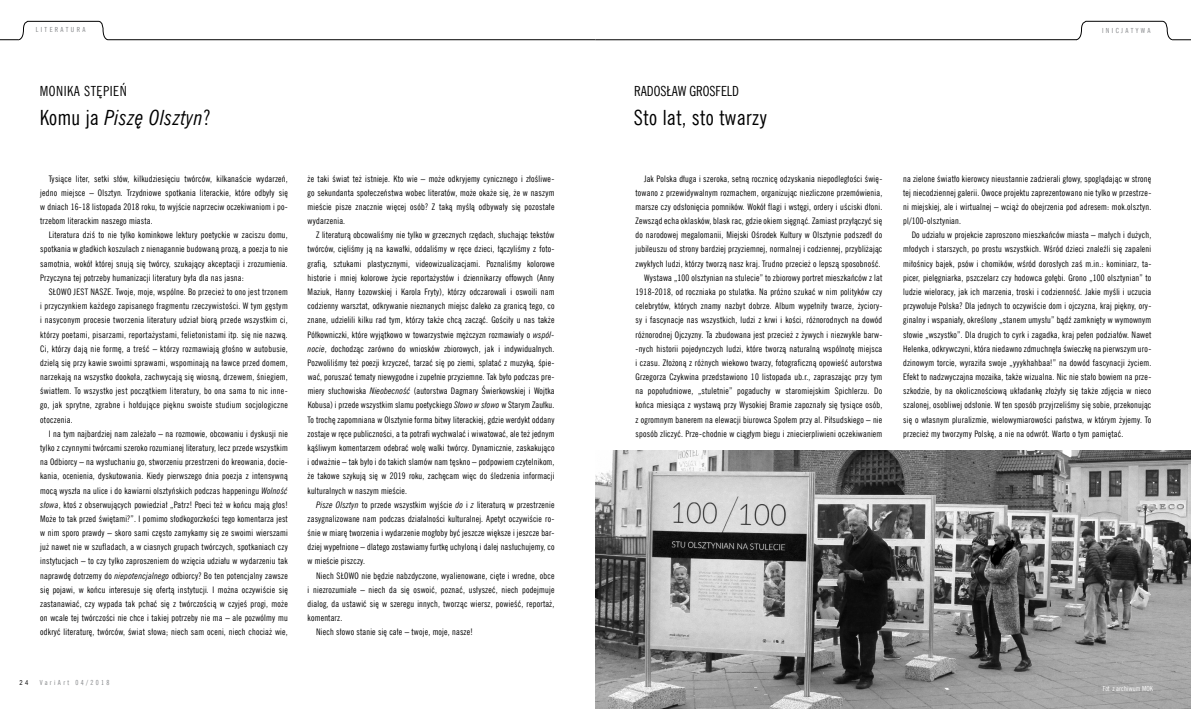
<style>
.page{position:relative;width:1191px;height:709px;background:#fff}
.page>*{position:absolute;margin:0;border:0;box-sizing:border-box;transform-origin:0 0}
.t1{font:21px "News Goth Cn EU Italic";letter-spacing:.025em;color:#000}
.t2{font:21px "News Goth Cn EU Normal";letter-spacing:.025em;color:#000}
.t3{font:14px "News Goth Cn EU Normal";color:#000}
.t4{font:14px "News Goth Cn EU Normal";letter-spacing:.04em;color:#000}
.t5{font:9px/14.2px "News Goth Cn EU Normal";letter-spacing:.025em;color:#000;text-align:justify}
.t6{font:7px "News Goth Cn EU Normal";letter-spacing:.34em;color:#808285}
.t7{font:7px "News Goth Cn EU Normal";letter-spacing:.03em;color:#fff}
.t8{font:7px "Liberation Sans Narrow";color:#000}
.s1{font-family:"News Goth Cn EU Normal"}
.s2{font-family:"News Goth Cn EU Italic"}
</style>
<div class="page">
<hr style="left:595px;top:40px;width:481px;height:1px;background:#000">
<svg style="left:1076px;top:21px;width:115px;height:20px"></svg>
<svg style="left:0;top:21px;width:108px;height:20px"></svg>
<hr style="left:108px;top:40px;width:487px;height:1px;background:#000">
<img style="left:595px;top:450px;width:596px;height:259px">
<p class="t6" style="left:36px;top:26px;width:51px">LITERATURA</p>
<h2 class="t4" style="left:40px;top:83px;width:89px">MONIKA STĘPIEŃ</h2>
<h2 class="t3" style="left:634px;top:83px;width:106px">RADOSŁAW GROSFELD</h2>
<h1 class="t1" style="left:40px;top:105px;width:172px"><span class="s1">Komu ja</span> Piszę Olsztyn<span class="s1">?</span></h1>
<h1 class="t2" style="left:634px;top:105px;width:135px">Sto lat, sto twarzy</h1>
<p class="t6" style="left:1102px;top:26px;width:50px">INICJATYWA</p>
<p class="t5" style="left:40px;top:171px;width:249px;text-indent:9px">Tysiące liter, setki słów, kilkudziesięciu twórców, kilkanaście wydarzeń, jedno miejsce – Olsztyn. Trzydniowe spotkania literackie, które odbyły się w dniach 16-18 listopada 2018 roku, to wyjście naprzeciw oczekiwaniom i po&shy;trzebom literackim naszego miasta.</p>
<p class="t5" style="left:40px;top:228px;width:249px;text-indent:9px">Literatura dziś to nie tylko kominkowe lektury poetyckie w zaciszu domu, spotkania w gładkich koszulach z nienagannie budowaną prozą, a poezja to nie samotnia, wokół której snują się twórcy, szukający akceptacji i zrozumienia.<br>Przyczyna tej potrzeby humanizacji literatury była dla nas jasna:</p>
<p class="t5" style="left:40px;top:285px;width:249px;text-indent:9px">SŁOWO JEST NASZE. Twoje, moje, wspólne. Bo przecież to ono jest trzonem i przyczynkiem każdego zapisanego fragmentu rzeczywistości. W tym gęstym i nasyconym procesie tworzenia literatury udział biorą przede wszystkim ci, którzy poetami, pisarzami, reportażystami, felietonistami itp. się nie nazwą.<br>Ci, którzy dają nie formę, a treść – którzy rozmawiają głośno w autobusie, dzielą się przy kawie swoimi sprawami, wspominają na ławce przed domem, narzekają na wszystko dookoła, zachwycają się wiosną, drzewem, śniegiem, światłem. To wszystko jest początkiem literatury, bo ona sama to nic inne&shy;go, jak sprytne, zgrabne i hołdujące pięknu swoiste studium socjologiczne otoczenia.</p>
<p class="t5" style="left:40px;top:426px;width:249px;text-indent:9px">I na tym najbardziej nam zależało – na rozmowie, obcowaniu i dyskusji nie tylko z czynnymi twórcami szeroko rozumianej literatury, lecz przede wszystkim na Odbiorcy – na wysłuchaniu go, stworzeniu przestrzeni do kreowania, docie&shy;kania, ocenienia, dyskutowania. Kiedy pierwszego dnia poezja z intensywną mocą wyszła na ulice i do kawiarni olsztyńskich podczas happeningu <span class="s2">Wolność słowa</span>, ktoś z obserwujących powiedział „Patrz! Poeci też w końcu mają głos!<br>Może to tak przed świętami?”. I pomimo słodkogorzkości tego komentarza jest w nim sporo prawdy – skoro sami często zamykamy się ze swoimi wierszami już nawet nie w szufladach, a w ciasnych grupach twórczych, spotkaniach czy instytucjach – to czy tylko zaproszeniem do wzięcia udziału w wydarzeniu tak naprawdę dotrzemy do <span class="s2">niepotencjalnego</span> odbiorcy? Bo ten potencjalny zawsze się pojawi, w końcu interesuje się ofertą instytucji. I można oczywiście się zastanawiać, czy wypada tak pchać się z twórczością w czyjeś progi, może on wcale tej twórczości nie chce i takiej potrzeby nie ma – ale pozwólmy mu odkryć literaturę, twórców, świat słowa; niech sam oceni, niech chociaż wie,</p>
<p class="t8" style="left:20px;top:678px;width:10px">2 4</p>
<p class="t6" style="left:40px;top:678px;width:71px">VariArt 04/2018</p>
<p class="t5" style="left:308px;top:171px;width:248px">że taki świat też istnieje. Kto wie – może odkryjemy cynicznego i złośliwe&shy;go sekundanta społeczeństwa wobec literatów, może okaże się, że w naszym mieście pisze znacznie więcej osób? Z taką myślą odbywały się pozostałe wydarzenia.</p>
<p class="t5" style="left:308px;top:228px;width:248px;text-indent:9px">Z literaturą obcowaliśmy nie tylko w grzecznych rzędach, słuchając tekstów twórców, cięliśmy ją na kawałki, oddaliśmy w ręce dzieci, łączyliśmy z foto&shy;grafią, sztukami plastycznymi, videowizualizacjami. Poznaliśmy kolorowe historie i mniej kolorowe życie reportażystów i dziennikarzy offowych (Anny Maziuk, Hanny Łozowskiej i Karola Fryty), którzy odczarowali i oswoili nam codzienny warsztat, odkrywanie nieznanych miejsc daleko za granicą tego, co znane, udzielili kilku rad tym, którzy także chcą zacząć. Gościły u nas także Półkowniczki, które wyjątkowo w towarzystwie mężczyzn rozmawiały o <span class="s2">wspól&shy;nocie</span>, dochodząc zarówno do wniosków zbiorowych, jak i indywidualnych.<br>Pozwoliliśmy też poezji krzyczeć, tarzać się po ziemi, splatać z muzyką, śpie&shy;wać, poruszać tematy niewygodne i zupełnie przyziemne. Tak było podczas pre&shy;miery słuchowiska <span class="s2">Nieobecność</span> (autorstwa Dagmary Świerkowskiej i Wojtka Kobusa) i przede wszystkim slamu poetyckiego <span class="s2">Słowo w słowo</span> w Starym Zaułku.<br>To trochę zapomniana w Olsztynie forma bitwy literackiej, gdzie werdykt oddany zostaje w ręce publiczności, a ta potrafi wychwalać i wiwatować, ale też jednym kąśliwym komentarzem odebrać wolę walki twórcy. Dynamicznie, zaskakująco i odważnie – tak było i do takich slamów nam tęskno – podpowiem czytelnikom, że takowe szykują się w 2019 roku, zachęcam więc do śledzenia informacji kulturalnych w naszym mieście.</p>
<p class="t5" style="left:308px;top:497px;width:248px;text-indent:9px"><span class="s2">Pisze Olsztyn</span> to przede wszystkim wyjście <span class="s2">do</span> i <span class="s2">z</span> literaturą w przestrzenie zasygnalizowane nam podczas działalności kulturalnej. Apetyt oczywiście ro&shy;śnie w miarę tworzenia i wydarzenie mogłoby być jeszcze większe i jeszcze bar&shy;dziej wypełnione – dlatego zostawiamy furtkę uchyloną i dalej nasłuchujemy, co w mieście piszczy.</p>
<p class="t5" style="left:316px;top:568px;width:240px">Niech SŁOWO nie będzie nabzdyczone, wyalienowane, cięte i wredne, obce</p>
<p class="t5" style="left:308px;top:582px;width:248px">i niezrozumiałe – niech da się oswoić, poznać, usłyszeć, niech podejmuje</p>
<p class="t5" style="left:308px;top:597px;width:248px">dialog, da ustawić się w szeregu innych, tworząc wiersz, powieść, reportaż,</p>
<p class="t5" style="left:308px;top:611px;width:36px">komentarz.</p>
<p class="t5" style="left:316px;top:625px;width:158px">Niech słowo stanie się całe – twoje, moje, nasze!</p>
<p class="t5" style="left:635px;top:171px;width:248px;text-align:right">Jak Polska długa i szeroka, setną rocznicę odzyskania niepodległości świę&shy;towano z przewidywalnym rozmachem, organizując niezliczone przemówienia, marsze czy odsłonięcia pomników. Wokół flagi i wstęgi, ordery i uściski dłoni.<br>Zewsząd echa oklasków, blask rac, gdzie okiem sięgnąć. Zamiast przyłączyć się do narodowej megalomanii, Miejski Ośrodek Kultury w Olsztynie podszedł do jubileuszu od strony bardziej przyziemnej, normalnej i codziennej, przybliżając zwykłych ludzi, którzy tworzą nasz kraj. Trudno przecież o lepszą sposobność.<br>Wystawa „100 olsztynian na stulecie” to zbiorowy portret mieszkańców z lat 1918-2018, od roczniaka po stulatka. Na próżno szukać w nim polityków czy celebrytów, których znamy nazbyt dobrze. Album wypełniły twarze, życiory&shy;sy i fascynacje nas wszystkich, ludzi z krwi i kości, różnorodnych na dowód różnorodnej Ojczyzny. Ta zbudowana jest przecież z żywych i niezwykle barw--nych historii pojedynczych ludzi, które tworzą naturalną wspólnotę miejsca i czasu. Złożoną z różnych wiekowo twarzy, fotograficzną opowieść autorstwa Grzegorza Czykwina przedstawiono 10 listopada ub.r., zapraszając przy tym na popołudniowe, „stuletnie” pogaduchy w staromiejskim Spichlerzu. Do końca miesiąca z wystawą przy Wysokiej Bramie zapoznały się tysiące osób, z ogromnym banerem na elewacji biurowca Społem przy al. Piłsudskiego – nie sposób zliczyć. Prze-chodnie w ciągłym biegu i zniecierpliwieni oczekiwaniem</p>
<p class="t5" style="left:903px;top:171px;width:250px">na zielone światło kierowcy nieustannie zadzierali głowy, spoglądając w stronę tej niecodziennej galerii. Owoce projektu zaprezentowano nie tylko w przestrze&shy;ni miejskiej, ale i wirtualnej – wciąż do obejrzenia pod adresem: mok.olsztyn. pl/100-olsztynian.</p>
<p class="t5" style="left:903px;top:228px;width:250px;text-indent:9px">Do udziału w projekcie zaproszono mieszkańców miasta – małych i dużych, młodych i starszych, po prostu wszystkich. Wśród dzieci znaleźli się zapaleni miłośnicy bajek, psów i chomików, wśród dorosłych zaś m.in.: kominiarz, ta&shy;picer, pielęgniarka, pszczelarz czy hodowca gołębi. Grono „100 olsztynian” to ludzie wieloracy, jak ich marzenia, troski i codzienność. Jakie myśli i uczucia przywołuje Polska? Dla jednych to oczywiście dom i ojczyzna, kraj piękny, ory&shy;ginalny i wspaniały, określony „stanem umysłu” bądź zamknięty w wymownym słowie „wszystko”. Dla drugich to cyrk i zagadka, kraj pełen podziałów. Nawet Helenka, odkrywczyni, która niedawno zdmuchnęła świeczkę na pierwszym uro&shy;dzinowym torcie, wyraziła swoje „yyykhahbaa!” na dowód fascynacji życiem.<br>Efekt to nadzwyczajna mozaika, także wizualna. Nic nie stało bowiem na prze&shy;szkodzie, by na okolicznościową układankę złożyły się także zdjęcia w nieco szalonej, osobliwej odsłonie. W ten sposób przyjrzeliśmy się sobie, przekonując się o własnym pluralizmie, wielowymiarowości państwa, w którym żyjemy. To przecież my tworzymy Polskę, a nie na odwrót. Warto o tym pamiętać.</p>
<p class="t7" style="left:1102px;top:684px;width:52px">Fot. z archiwum MOK</p>
</div>
